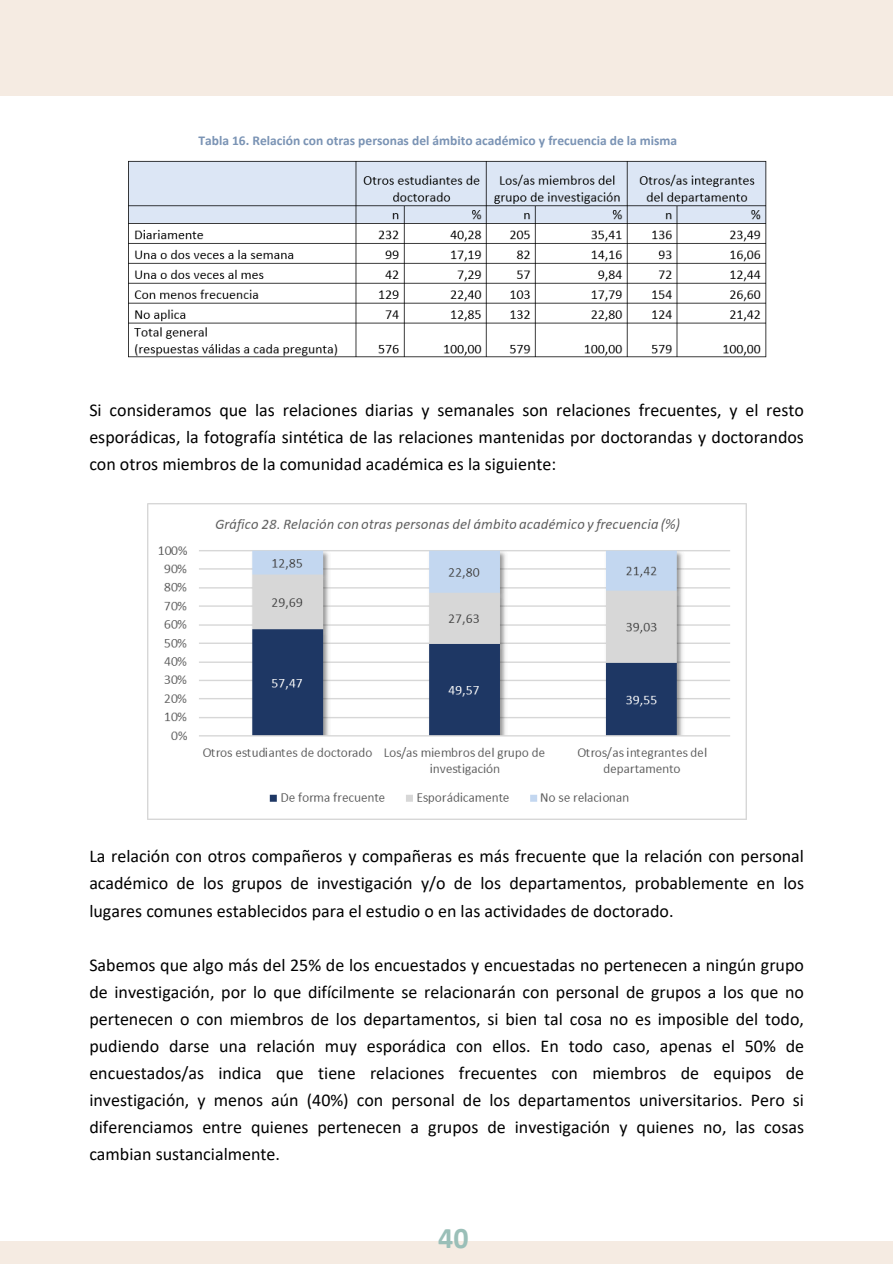
<style>
.page{position:relative;width:893px;height:1264px;background:#fff}
.page>*{position:absolute;margin:0;border:0;box-sizing:border-box;transform-origin:0 0}
.t1{font:700 30px "Calibri";color:#9abfb8}
.t2{font:18px/27px "Calibri";color:#000;text-align:justify}
.t3{font:700 13.5px "Calibri";color:#7a93b4}
</style>
<div class="page">
<div style="left:0;top:1241px;width:892px;height:22px;background:#f5ebe2"></div>
<div style="left:0;top:0;width:892px;height:95px;background:#f5ebe2"></div>
<img style="left:147px;top:503px;width:599px;height:316px">
<img style="left:128px;top:160px;width:639px;height:198px">
<p class="t3" style="left:198px;top:134px;width:480px">Tabla 16. Relación con otras personas del ámbito académico y frecuencia de la misma</p>
<h2 class="t2" style="left:89px;top:398px;width:716px">Si consideramos que las relaciones diarias y semanales son relaciones frecuentes, y el resto esporádicas, la fotografía sintética de las relaciones mantenidas por doctorandas y doctorandos con otros miembros de la comunidad académica es la siguiente:</h2>
<h2 class="t2" style="left:89px;top:844px;width:716px">La relación con otros compañeros y compañeras es más frecuente que la relación con personal académico de los grupos de investigación y/o de los departamentos, probablemente en los lugares comunes establecidos para el estudio o en las actividades de doctorado.</h2>
<h2 class="t2" style="left:89px;top:952px;width:716px">Sabemos que algo más del 25% de los encuestados y encuestadas no pertenecen a ningún grupo de investigación, por lo que difícilmente se relacionarán con personal de grupos a los que no pertenecen o con miembros de los departamentos, si bien tal cosa no es imposible del todo, pudiendo darse una relación muy esporádica con ellos. En todo caso, apenas el 50% de encuestados/as indica que tiene relaciones frecuentes con miembros de equipos de investigación, y menos aún (40%) con personal de los departamentos universitarios. Pero si diferenciamos entre quienes pertenecen a grupos de investigación y quienes no, las cosas cambian sustancialmente.</h2>
<h1 class="t1" style="left:438px;top:1225px;width:32px">40</h1>
</div>
